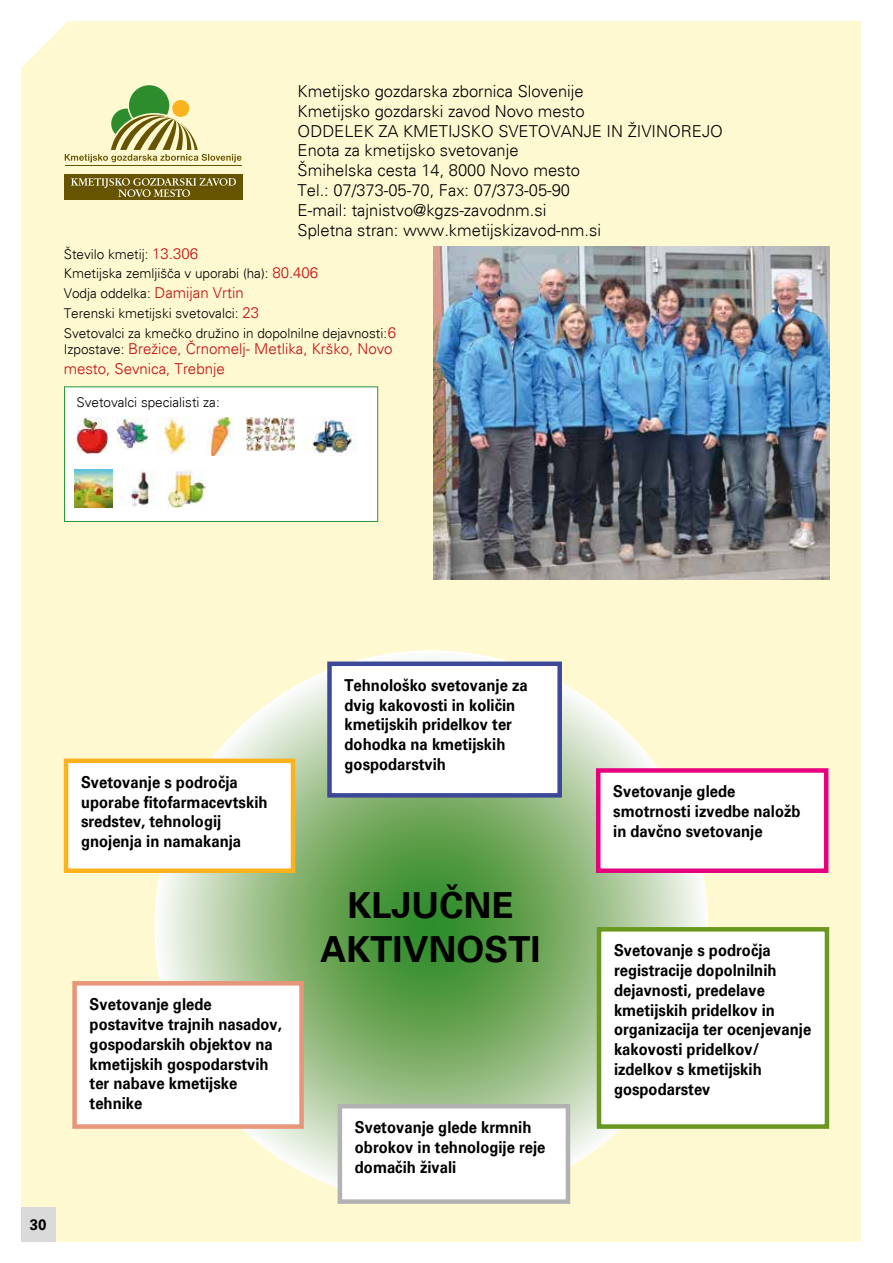
<style>
.page{position:relative;width:893px;height:1263px;background:#fff}
.page>*{position:absolute;margin:0;border:0;box-sizing:border-box;transform-origin:0 0}
.t1{font:700 36px/43.2px "Univers";color:#000;text-align:center}
.t2{font:700 16.5px/19.8px "Univers";color:#000;scale:.9 1}
.t3{font:300 16.5px/19.8px "Univers";color:#000}
.t4{font:300 15px/19.8px "Univers";color:#c20d0e}
.t5{font:700 15px "Univers";color:#000}
.t6{font:300 13.5px/19.8px "Univers";color:#000}
.s1{font-size:15px;color:#c20d0e}
.s2{font-size:13.5px;color:#000}
</style>
<div class="page">
<div style="left:6px;top:15px;width:855px;height:1248px;background:#fff9d2"></div>
<div style="left:64px;top:386px;width:314px;height:136px;background:#fff;border:1px solid #27933c"></div>
<div style="left:64px;top:174px;width:179px;height:26px;background:#675400"></div>
<hr style="left:65px;top:165px;width:177px;height:1px;background:#675400">
<svg style="left:71px;top:178px;width:165px;height:19px"></svg>
<img style="left:433px;top:247px;width:396px;height:333px">
<svg style="left:154px;top:650px;width:554px;height:554px;background:#90bb80"></svg>
<div style="left:66px;top:761px;width:227px;height:110px;background:#fff"></div>
<div style="left:64px;top:758px;width:231px;height:115px;border:4px solid #fab31e"></div>
<div style="left:75px;top:983px;width:227px;height:143px;background:#fff"></div>
<div style="left:72px;top:981px;width:232px;height:148px;border:4px solid #e7967b"></div>
<div style="left:329px;top:664px;width:231px;height:131px;background:#fff"></div>
<div style="left:327px;top:661px;width:235px;height:137px;border:4px solid #3d4899"></div>
<div style="left:340px;top:1106px;width:228px;height:95px;background:#fff"></div>
<div style="left:338px;top:1104px;width:232px;height:100px;border:4px solid #b3b2b2"></div>
<div style="left:598px;top:770px;width:228px;height:101px;background:#fff"></div>
<div style="left:596px;top:768px;width:232px;height:105px;border:4px solid #e6007d"></div>
<div style="left:599px;top:929px;width:228px;height:197px;background:#fff"></div>
<div style="left:597px;top:927px;width:232px;height:202px;border:4px solid #6a971f"></div>
<img style="left:77px;top:418px;width:31px;height:36px">
<img style="left:116px;top:418px;width:31px;height:31px">
<img style="left:158px;top:418px;width:33px;height:36px">
<img style="left:207px;top:418px;width:27px;height:37px">
<img style="left:247px;top:418px;width:47px;height:33px">
<img style="left:305px;top:418px;width:52px;height:36px">
<img style="left:74px;top:470px;width:38px;height:38px">
<img style="left:129px;top:470px;width:26px;height:38px">
<img style="left:168px;top:470px;width:37px;height:38px">
<div style="left:0;top:0;width:893px;height:21px;background:#fff"></div>
<div style="left:0;top:1242px;width:893px;height:21px;background:#fff"></div>
<div style="left:0;top:0;width:21px;height:1263px;background:#fff"></div>
<div style="left:21px;top:1208px;width:34px;height:34px;background:#dadada"></div>
<svg style="left:21px;top:21px;width:221px;height:141px"></svg>
<p class="t3" style="left:298px;top:81px;width:427px">Kmetijsko gozdarska zbornica Slovenije<br>Kmetijsko gozdarski zavod Novo mesto<br>ODDELEK ZA KMETIJSKO SVETOVANJE IN ŽIVINOREJO Enota za kmetijsko svetovanje<br>Šmihelska cesta 14, 8000 Novo mesto<br>Tel.: 07/373-05-70, Fax: 07/373-05-90<br>E-mail: tajnistvo@kgzs-zavodnm.si<br>Spletna stran: www.kmetijskizavod-nm.si</p>
<p class="t6" style="left:64px;top:244px;width:334px">Število kmetij: <span class="s1">13.306<br></span>Kmetijska zemljišča v uporabi (ha): <span class="s1">80.406<br></span>Vodja oddelka: <span class="s1">Damijan Vrtin<br></span>Terenski kmetijski svetovalci: <span class="s1">23<br></span>Svetovalci za kmečko družino in dopolnilne dejavnosti:<span class="s1">6</span></p>
<p class="t4" style="left:64px;top:339px;width:330px"><span class="s2">Izpostave:</span> Brežice, Črnomelj- Metlika, Krško, Novo mesto, Sevnica, Trebnje</p>
<p class="t6" style="left:77px;top:392px;width:145px">Svetovalci specialisti za:</p>
<p class="t2" style="left:81px;top:773px;width:209px">Svetovanje s področja uporabe fitofarmacevtskih sredstev, tehnologij gnojenja in namakanja</p>
<p class="t2" style="left:90px;top:995px;width:215px">Svetovanje glede postavitve trajnih nasadov, gospodarskih objektov na kmetijskih gospodarstvih ter nabave kmetijske tehnike</p>
<p class="t5" style="left:30px;top:1216px;width:18px">30</p>
<p class="t2" style="left:344px;top:676px;width:205px">Tehnološko svetovanje za dvig kakovosti in količin kmetijskih pridelkov ter dohodka na kmetijskih gospodarstvih</p>
<h1 class="t1" style="left:320px;top:886px;width:222px">KLJUČNE<br>AKTIVNOSTI</h1>
<p class="t2" style="left:355px;top:1118px;width:213px">Svetovanje glede krmnih obrokov in tehnologije reje domačih živali</p>
<p class="t2" style="left:613px;top:782px;width:210px">Svetovanje glede smotrnosti izvedbe naložb in davčno svetovanje</p>
<p class="t2" style="left:614px;top:941px;width:221px">Svetovanje s področja registracije dopolnilnih dejavnosti, predelave kmetijskih pridelkov in organizacija ter ocenjevanje kakovosti pridelkov/ izdelkov s kmetijskih gospodarstev</p>
</div>
